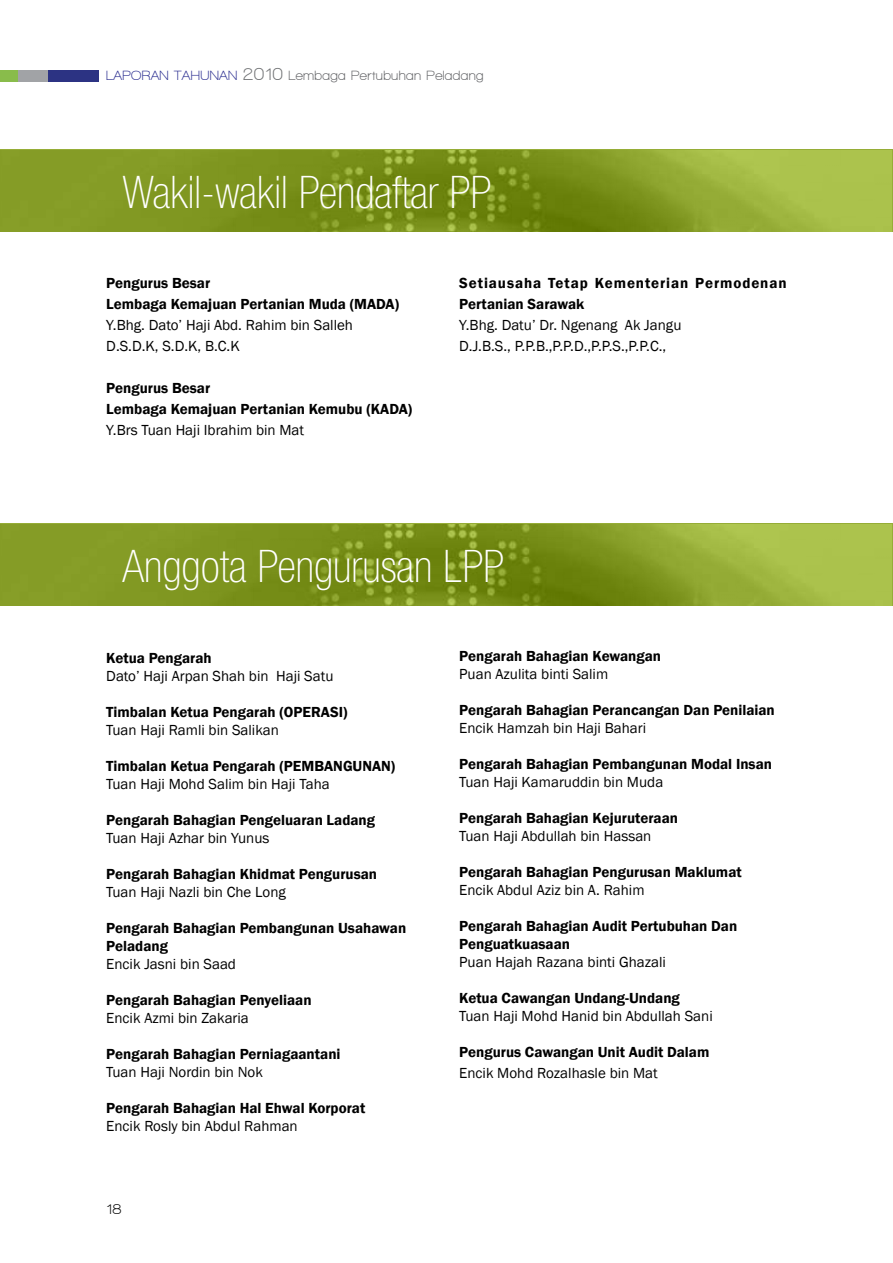
<style>
.page{position:relative;width:893px;height:1263px;background:#fff}
.page>*{position:absolute;margin:0;border:0;box-sizing:border-box;transform-origin:0 0}
.t1{font:100 condensed 45px "Helvetica Neue";color:#fff}
.t2{font:600 15px/21px "Franklin Gothic";color:#000}
.t3{font:15px/21px "Franklin Gothic";color:#000}
.t4{font:600 15px/21px "Franklin Gothic";letter-spacing:.06em;color:#000}
.t5{font:700 15px "Walkway";color:#000}
.t6{font:700 13.5px "Walkway";letter-spacing:.025em;color:#636467}
.s1{color:#2e3192}
.s2{font-size:18px;color:#6d6f71}
</style>
<div class="page">
<div style="left:37px;top:70px;width:62px;height:11px;background:#2c3383"></div>
<div style="left:17px;top:70px;width:30px;height:11px;background:#a1a3a6"></div>
<div style="left:0;top:70px;width:17px;height:11px;background:#89bc4b"></div>
<svg style="left:0;top:523px;width:893px;height:82px;background:#92a933"></svg>
<img style="left:0;top:150px;width:892px;height:81px">
<img style="left:0;top:525px;width:892px;height:80px">
<p class="t6" style="left:106px;top:68px;width:379px"><span class="s1">Laporan Tahunan</span> <span class="s2">2010</span> Lembaga Pertubuhan Peladang</p>
<h1 class="t1" style="left:122px;top:167px;width:370px">Wakil-wakil Pendaftar PP</h1>
<p class="t2" style="left:106px;top:273px;width:294px">Pengurus Besar<br>Lembaga Kemajuan Pertanian Muda (MADA)</p>
<p class="t3" style="left:106px;top:315px;width:248px">Y.Bhg. Dato’ Haji Abd. Rahim bin Salleh<br>D.S.D.K, S.D.K, B.C.K</p>
<p class="t2" style="left:106px;top:378px;width:307px">Pengurus Besar<br>Lembaga Kemajuan Pertanian Kemubu (KADA)</p>
<p class="t3" style="left:106px;top:420px;width:199px">Y.Brs Tuan Haji Ibrahim bin Mat</p>
<p class="t4" style="left:459px;top:273px;width:329px">Setiausaha Tetap Kementerian Permodenan<br>Pertanian Sarawak</p>
<p class="t3" style="left:459px;top:315px;width:224px">Y.Bhg. Datu’ Dr. Ngenang Ak Jangu<br>D.J.B.S., P.P.B.,P.P.D.,P.P.S.,P.P.C.,</p>
<h1 class="t1" style="left:122px;top:541px;width:383px">Anggota Pengurusan LPP</h1>
<p class="t2" style="left:106px;top:647px;width:107px">Ketua Pengarah</p>
<p class="t3" style="left:106px;top:665px;width:229px">Dato’ Haji Arpan Shah bin Haji Satu</p>
<p class="t2" style="left:106px;top:701px;width:243px">Timbalan Ketua Pengarah (OPERASI)</p>
<p class="t3" style="left:106px;top:719px;width:174px">Tuan Haji Ramli bin Salikan</p>
<p class="t2" style="left:106px;top:755px;width:290px">Timbalan Ketua Pengarah (PEMBANGUNAN)</p>
<p class="t3" style="left:106px;top:773px;width:225px">Tuan Haji Mohd Salim bin Haji Taha</p>
<p class="t2" style="left:106px;top:809px;width:270px">Pengarah Bahagian Pengeluaran Ladang</p>
<p class="t3" style="left:106px;top:827px;width:165px">Tuan Haji Azhar bin Yunus</p>
<p class="t2" style="left:106px;top:863px;width:272px">Pengarah Bahagian Khidmat Pengurusan</p>
<p class="t3" style="left:106px;top:881px;width:181px">Tuan Haji Nazli bin Che Long</p>
<p class="t2" style="left:106px;top:919px;width:301px;line-height:18px">Pengarah Bahagian Pembangunan Usahawan<br>Peladang</p>
<p class="t3" style="left:106px;top:953px;width:131px">Encik Jasni bin Saad</p>
<p class="t2" style="left:106px;top:989px;width:207px">Pengarah Bahagian Penyeliaan</p>
<p class="t3" style="left:106px;top:1007px;width:144px">Encik Azmi bin Zakaria</p>
<p class="t2" style="left:106px;top:1043px;width:236px">Pengarah Bahagian Perniagaantani</p>
<p class="t3" style="left:106px;top:1061px;width:158px">Tuan Haji Nordin bin Nok</p>
<p class="t2" style="left:106px;top:1097px;width:261px">Pengarah Bahagian Hal Ehwal Korporat</p>
<p class="t3" style="left:106px;top:1115px;width:193px">Encik Rosly bin Abdul Rahman</p>
<p class="t5" style="left:106px;top:1200px;width:17px">18</p>
<p class="t2" style="left:459px;top:646px;width:203px">Pengarah Bahagian Kewangan</p>
<p class="t3" style="left:459px;top:664px;width:151px">Puan Azulita binti Salim</p>
<p class="t2" style="left:459px;top:700px;width:317px">Pengarah Bahagian Perancangan Dan Penilaian</p>
<p class="t3" style="left:459px;top:718px;width:188px">Encik Hamzah bin Haji Bahari</p>
<p class="t2" style="left:459px;top:754px;width:314px">Pengarah Bahagian Pembangunan Modal Insan</p>
<p class="t3" style="left:459px;top:772px;width:205px">Tuan Haji Kamaruddin bin Muda</p>
<p class="t2" style="left:459px;top:808px;width:220px">Pengarah Bahagian Kejuruteraan</p>
<p class="t3" style="left:459px;top:826px;width:194px">Tuan Haji Abdullah bin Hassan</p>
<p class="t2" style="left:459px;top:862px;width:284px">Pengarah Bahagian Pengurusan Maklumat</p>
<p class="t3" style="left:459px;top:880px;width:187px">Encik Abdul Aziz bin A. Rahim</p>
<p class="t2" style="left:459px;top:917px;width:280px;line-height:18px">Pengarah Bahagian Audit Pertubuhan Dan<br>Penguatkuasaan</p>
<p class="t3" style="left:459px;top:952px;width:208px">Puan Hajah Razana binti Ghazali</p>
<p class="t2" style="left:459px;top:988px;width:222px">Ketua Cawangan Undang-Undang</p>
<p class="t3" style="left:459px;top:1006px;width:255px">Tuan Haji Mohd Hanid bin Abdullah Sani</p>
<p class="t2" style="left:459px;top:1042px;width:252px">Pengurus Cawangan Unit Audit Dalam</p>
<p class="t3" style="left:459px;top:1063px;width:200px">Encik Mohd Rozalhasle bin Mat</p>
</div>
